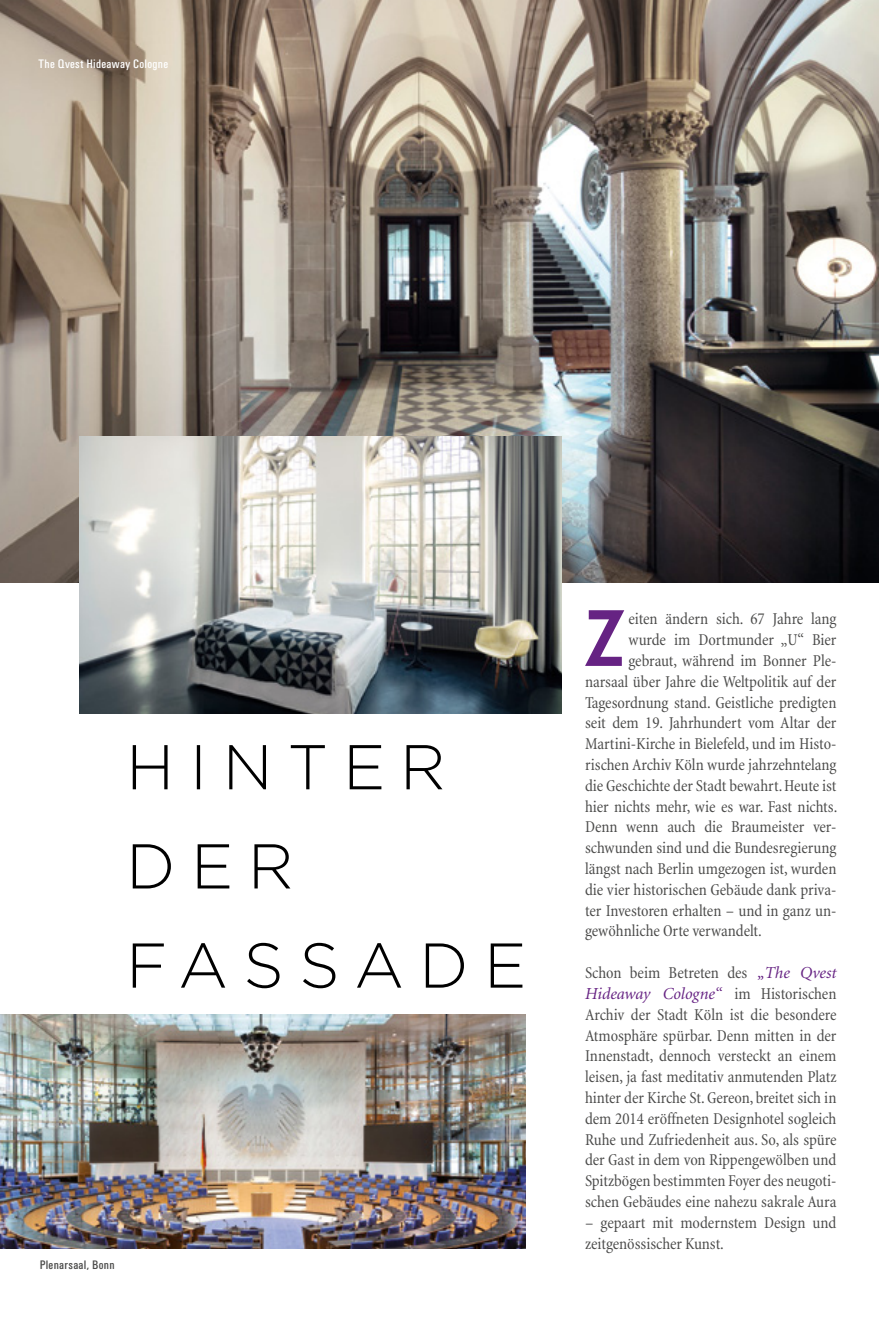
<style>
.page{position:relative;width:879px;height:1333px;background:#fff}
.page>*{position:absolute;margin:0;border:0;box-sizing:border-box;transform-origin:0 0}
.t1{font:700 90.4px "Regular";color:#662383}
.t2{font:condensed 16.8px/20.8px "Minion";letter-spacing:-.005em;color:#4a4a49;text-align:justify}
.t3{font:12.2px "Univers Condensed BQ";letter-spacing:.025em;color:#fff}
.t4{font:12.2px "Univers Condensed BQ";letter-spacing:.025em;color:#4a4a49}
.s1{font-style:italic;font-stretch:normal;color:#662383}
</style>
<div class="page">
<img style="left:0;top:1014px;width:525px;height:234px">
<img style="left:0;top:0;width:879px;height:583px">
<img style="left:80px;top:437px;width:481px;height:276px">
<svg style="left:133px;top:942px;width:389px;height:46px"></svg>
<svg style="left:133px;top:844px;width:157px;height:44px"></svg>
<svg style="left:133px;top:745px;width:309px;height:44px"></svg>
<p class="t3" style="left:39px;top:57px;width:131px">The Qvest Hideaway Cologne</p>
<p class="t4" style="left:40px;top:1258px;width:77px">Plenarsaal, Bonn</p>
<h1 class="t1" style="left:583px;top:589px;width:47px">Z</h1>
<p class="t2" style="left:628px;top:609px;width:209px">eiten ändern sich. 67 Jahre lang</p>
<p class="t2" style="left:628px;top:629px;width:209px">wurde im Dortmunder „U“ Bier</p>
<p class="t2" style="left:628px;top:650px;width:209px">gebraut, während im Bonner Ple-</p>
<p class="t2" style="left:585px;top:671px;width:253px">narsaal über Jahre die Weltpolitik auf der</p>
<p class="t2" style="left:585px;top:692px;width:253px">Tagesordnung stand. Geistliche predigten</p>
<p class="t2" style="left:585px;top:713px;width:253px">seit dem 19. Jahrhundert vom Altar der</p>
<p class="t2" style="left:585px;top:733px;width:253px">Martini-Kirche in Bielefeld, und im Histo-</p>
<p class="t2" style="left:585px;top:754px;width:253px">rischen Archiv Köln wurde jahrzehntelang</p>
<p class="t2" style="left:585px;top:775px;width:253px">die Geschichte der Stadt bewahrt. Heute ist</p>
<p class="t2" style="left:585px;top:796px;width:254px">hier nichts mehr, wie es war. Fast nichts.</p>
<p class="t2" style="left:585px;top:817px;width:253px">Denn wenn auch die Braumeister ver-</p>
<p class="t2" style="left:585px;top:837px;width:253px">schwunden sind und die Bundesregierung</p>
<p class="t2" style="left:585px;top:858px;width:253px">längst nach Berlin umgezogen ist, wurden</p>
<p class="t2" style="left:585px;top:879px;width:253px">die vier historischen Gebäude dank priva-</p>
<p class="t2" style="left:585px;top:900px;width:253px">ter Investoren erhalten – und in ganz un-</p>
<p class="t2" style="left:585px;top:921px;width:178px">gewöhnliche Orte verwandelt.</p>
<p class="t2" style="left:585px;top:962px;width:253px">Schon beim Betreten des <span class="s1">„The Qvest Hideaway Cologne“</span> im Historischen Archiv der Stadt Köln ist die besondere Atmosphäre spürbar. Denn mitten in der Innenstadt, dennoch versteckt an einem leisen, ja fast meditativ anmutenden Platz hinter der Kirche St. Gereon, breitet sich in dem 2014 eröffneten Designhotel sogleich Ruhe und Zufriedenheit aus. So, als spüre der Gast in dem von Rippengewölben und Spitzbögen bestimmten Foyer des neugoti&shy;schen Gebäudes eine nahezu sakrale Aura</p>
<p class="t2" style="left:585px;top:1212px;width:253px">– gepaart mit modernstem Design und zeitgenössischer Kunst.</p>
</div>
